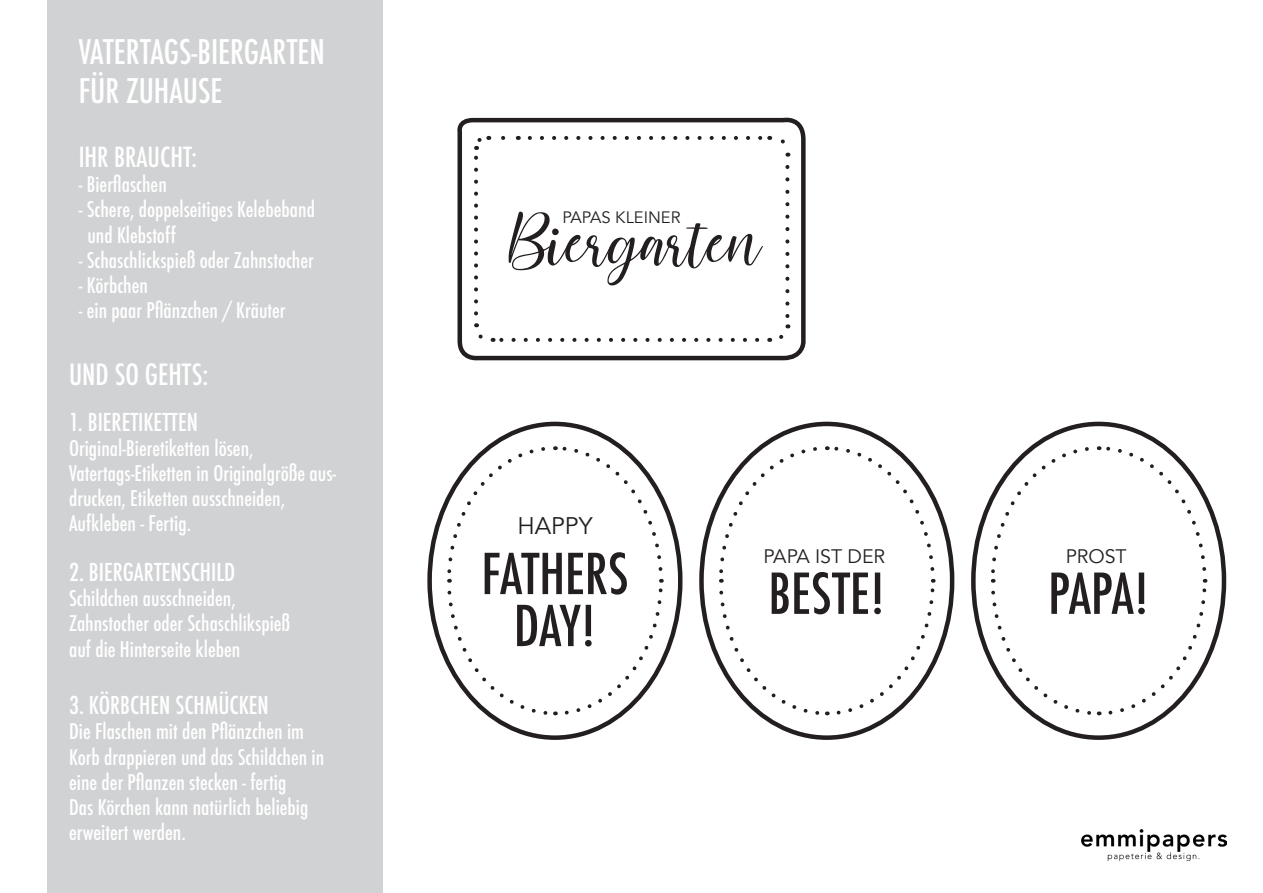
<style>
.page{position:relative;width:1263px;height:893px;background:#fff}
.page>*{position:absolute;margin:0;border:0;box-sizing:border-box;transform-origin:0 0}
.t1{font:69px "Cattalina";color:#231f20}
.t2{font:500 condensed 54.75px "Futura";color:#231f20}
.t3{font:500 condensed 33px "Futura";color:#fff}
.t4{font:500 condensed 28.5px "Futura";color:#fff}
.t5{font:500 condensed 27px "Futura";color:#fff}
.t6{font:500 condensed 24px "Futura";color:#fff}
.t7{font:24px "Avenir";color:#231f20}
.t8{font:500 condensed 21px/25.2px "Futura";color:#fff}
.t9{font:19.5px "Avenir";color:#231f20}
.t10{font:16.5px "Avenir";color:#231f20}
</style>
<div class="page">
<div style="left:47px;top:0;width:336px;height:893px;background:#d1d2d4"></div>
<svg style="left:445px;top:444px;width:220px;height:273px"></svg>
<svg style="left:717px;top:444px;width:219px;height:273px"></svg>
<svg style="left:989px;top:444px;width:219px;height:273px"></svg>
<svg style="left:457px;top:117px;width:349px;height:244px"></svg>
<svg style="left:530px;top:136px;width:233px;height:4px"></svg>
<svg style="left:503px;top:136px;width:7px;height:4px"></svg>
<svg style="left:777px;top:136px;width:14px;height:21px"></svg>
<svg style="left:769px;top:167px;width:20px;height:177px"></svg>
<svg style="left:493px;top:338px;width:264px;height:4px"></svg>
<svg style="left:472px;top:323px;width:14px;height:19px"></svg>
<svg style="left:474px;top:134px;width:15px;height:179px"></svg>
<img style="left:1081px;top:829px;width:145px;height:32px">
<p class="t3" style="left:79px;top:30px;width:248px">VATERTAGS-BIERGARTEN</p>
<p class="t3" style="left:79px;top:70px;width:145px">FÜR ZUHAUSE</p>
<p class="t5" style="left:79px;top:140px;width:120px">IHR BRAUCHT:</p>
<p class="t8" style="left:79px;top:172px;width:90px">- Bierflaschen</p>
<p class="t8" style="left:79px;top:197px;width:238px">- Schere, doppelseitiges Kelebeband</p>
<p class="t8" style="left:87px;top:222px;width:90px">und Klebstoff</p>
<p class="t8" style="left:79px;top:248px;width:237px">- Schaschlickspieß oder Zahnstocher</p>
<p class="t8" style="left:79px;top:273px;width:71px">- Körbchen</p>
<p class="t8" style="left:79px;top:298px;width:208px">- ein paar Pflänzchen / Kräuter</p>
<p class="t4" style="left:69px;top:356px;width:141px">UND SO GEHTS:</p>
<p class="t6" style="left:69px;top:406px;width:130px">1. BIERETIKETTEN</p>
<p class="t8" style="left:69px;top:435px;width:186px">Original-Bieretiketten lösen,</p>
<p class="t8" style="left:69px;top:461px;width:269px">Vatertags-Etiketten in Originalgröße aus&shy;drucken, Etiketten ausschneiden,</p>
<p class="t8" style="left:69px;top:511px;width:123px">Aufkleben - Fertig.</p>
<p class="t6" style="left:69px;top:557px;width:168px">2. BIERGARTENSCHILD</p>
<p class="t8" style="left:69px;top:586px;width:168px">Schildchen ausschneiden,</p>
<p class="t8" style="left:69px;top:611px;width:223px">Zahnstocher oder Schaschlikspieß</p>
<p class="t8" style="left:69px;top:636px;width:173px">auf die Hinterseite kleben</p>
<p class="t6" style="left:69px;top:690px;width:201px">3. KÖRBCHEN SCHMÜCKEN</p>
<p class="t8" style="left:69px;top:719px;width:257px">Die Flaschen mit den Pflänzchen im<br>Korb drappieren und das Schildchen in eine der Pflanzen stecken - fertig</p>
<p class="t8" style="left:69px;top:795px;width:241px">Das Körchen kann natürlich beliebig erweitert werden.</p>
<p class="t10" style="left:562px;top:207px;width:120px">PAPAS KLEINER</p>
<p class="t1" style="left:507px;top:204px;width:256px">Biergarten</p>
<p class="t7" style="left:517px;top:511px;width:77px">HAPPY</p>
<p class="t2" style="left:481px;top:539px;width:148px">FATHERS</p>
<p class="t2" style="left:514px;top:591px;width:84px">DAY!</p>
<p class="t9" style="left:763px;top:544px;width:123px">PAPA IST DER</p>
<p class="t2" style="left:768px;top:559px;width:118px">BESTE!</p>
<p class="t9" style="left:1066px;top:544px;width:63px">PROST</p>
<p class="t2" style="left:1048px;top:559px;width:102px">PAPA!</p>
</div>
